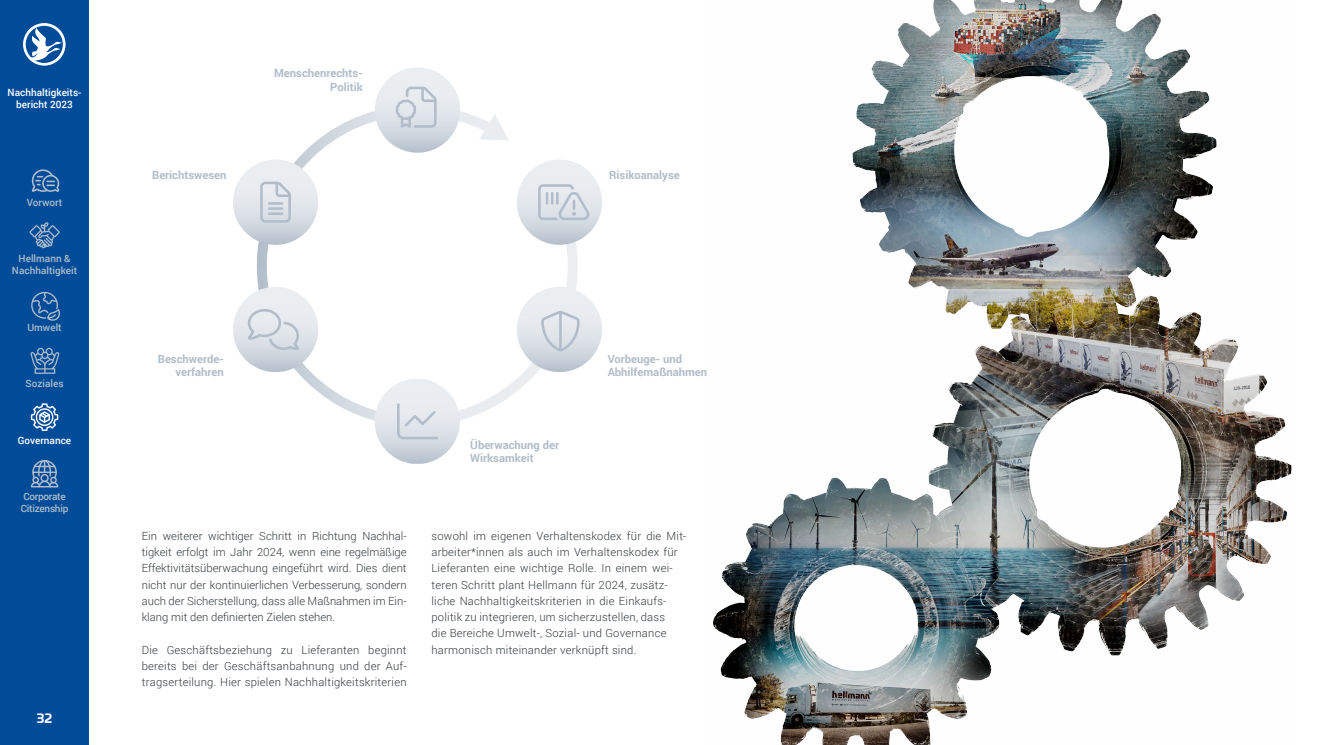
<style>
.page{position:relative;width:1329px;height:745px;background:#fff}
.page>*{position:absolute;margin:0;border:0;box-sizing:border-box;transform-origin:0 0}
.t1{font:700 12.5px "Univia Pro";color:#fff}
.t2{font:300 11.25px/16.2px "Roboto";letter-spacing:.02em;color:#343a3f;text-align:justify}
.t3{font:700 11.25px/13.5px "Roboto";color:#b1bdca}
.t4{font:500 10px/12px "Roboto";color:#b1bdca;text-align:center}
.t5{font:500 10px/12px "Roboto";color:#fff;text-align:center}
.t6{font:500 10px/12px "Roboto";letter-spacing:-.025em;color:#b1bdca}
</style>
<div class="page">
<svg style="left:252px;top:111px;width:326px;height:310px"></svg>
<div style="left:375px;top:67px;width:85px;height:86px;background:linear-gradient(to bottom,#f7f8f9,#c4cdd7);border-radius:43px"></div>
<div style="left:517px;top:159px;width:85px;height:86px;background:linear-gradient(to bottom,#f7f8f9,#c4cdd7);border-radius:43px"></div>
<div style="left:517px;top:286px;width:85px;height:86px;background:linear-gradient(to bottom,#f7f8f9,#c4cdd7);border-radius:43px"></div>
<div style="left:233px;top:286px;width:85px;height:86px;background:linear-gradient(to bottom,#f7f8f9,#c4cdd7);border-radius:43px"></div>
<div style="left:233px;top:159px;width:85px;height:86px;background:linear-gradient(to bottom,#f7f8f9,#c4cdd6);border-radius:43px"></div>
<svg style="left:260px;top:181px;width:31px;height:41px"></svg>
<svg style="left:248px;top:309px;width:51px;height:41px;background:#d7dde3"></svg>
<svg style="left:375px;top:378px;width:85px;height:85px"></svg>
<svg style="left:541px;top:310px;width:39px;height:41px;background:#d5dbe2"></svg>
<svg style="left:538px;top:184px;width:52px;height:36px;background:#d3dae1"></svg>
<svg style="left:395px;top:87px;width:42px;height:41px;background:#d5dbe2"></svg>
<div style="left:0;top:0;width:89px;height:744px;background:#004c99"></div>
<svg style="left:23px;top:23px;width:43px;height:43px"></svg>
<svg style="left:31px;top:403px;width:27px;height:27px"></svg>
<svg style="left:30px;top:347px;width:30px;height:26px"></svg>
<svg style="left:31px;top:169px;width:29px;height:23px"></svg>
<svg style="left:29px;top:222px;width:31px;height:26px"></svg>
<img style="left:713px;top:0;width:579px;height:744px">
<svg style="left:31px;top:291px;width:30px;height:29px"></svg>
<svg style="left:31px;top:460px;width:27px;height:27px"></svg>
<p class="t5" style="left:8px;top:86px;width:75px">Nachhaltigkeits&shy;bericht 2023</p>
<p class="t4" style="left:27px;top:196px;width:37px">Vorwort</p>
<p class="t4" style="left:12px;top:252px;width:67px">Hellmann &amp;<br>Nachhaltigkeit</p>
<p class="t4" style="left:27px;top:321px;width:36px">Umwelt</p>
<p class="t4" style="left:26px;top:377px;width:40px">Soziales</p>
<p class="t5" style="left:18px;top:433px;width:55px">Governance</p>
<p class="t6" style="left:21px;top:490px;width:49px">Corporate<br>Citizenship</p>
<p class="t1" style="left:37px;top:708px;width:17px">32</p>
<p class="t3" style="left:274px;top:66px;width:90px;text-align:right">Menschenrechts-<br>Politik</p>
<p class="t3" style="left:152px;top:167px;width:76px">Berichtswesen</p>
<p class="t3" style="left:609px;top:167px;width:72px">Risikoanalyse</p>
<p class="t3" style="left:158px;top:351px;width:68px;text-align:right">Beschwerde&shy;verfahren</p>
<p class="t3" style="left:608px;top:351px;width:101px">Vorbeuge- und<br>Abhilfemaßnahmen</p>
<p class="t3" style="left:470px;top:437px;width:90px">Überwachung der<br>Wirksamkeit</p>
<p class="t2" style="left:142px;top:527px;width:266px">Ein weiterer wichtiger Schritt in Richtung Nachhal&shy;tigkeit erfolgt im Jahr 2024, wenn eine regelmäßige Effektivitätsüberwachung eingeführt wird. Dies dient nicht nur der kontinuierlichen Verbesserung, sondern auch der Sicherstellung, dass alle Maßnahmen im Ein&shy;klang mit den definierten Zielen stehen.</p>
<p class="t2" style="left:142px;top:640px;width:266px">Die Geschäftsbeziehung zu Lieferanten beginnt bereits bei der Geschäftsanbahnung und der Auf&shy;tragserteilung. Hier spielen Nachhaltigkeitskriterien</p>
<p class="t2" style="left:431px;top:527px;width:257px;text-align:left">sowohl im eigenen Verhaltenskodex für die Mit&shy;arbeiter*innen als auch im Verhaltenskodex für Lieferanten eine wichtige Rolle. In einem wei&shy;teren Schritt plant Hellmann für 2024, zusätz&shy;liche Nachhaltigkeitskriterien in die Einkaufs&shy;politik zu integrieren, um sicherzustellen, dass<br>die Bereiche Umwelt-, Sozial- und Governance harmonisch miteinander verknüpft sind.</p>
</div>
